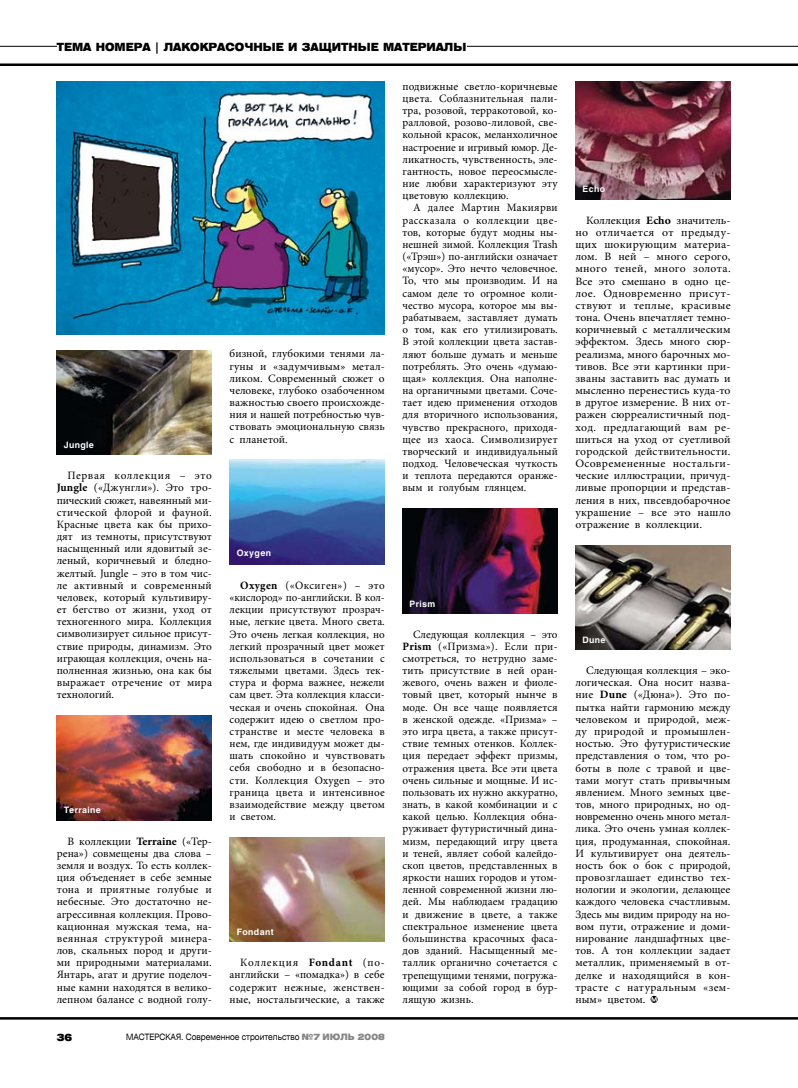
<style>
.page{position:relative;width:798px;height:1088px;background:#fff}
.page>*{position:absolute;margin:0;border:0;box-sizing:border-box;transform-origin:0 0}
.t1{font:11.25px/12.1px "Minion Pro";letter-spacing:.005em;color:#000;text-align:justify}
.t2{font:11.25px/12.1px "Minion Pro";letter-spacing:.005em;color:#000;text-align:justify;scale:1.04 1}
.t3{font:900 11.25px "Helios Ext";color:#000;scale:.8 1}
.t4{font:900 10px "Helios Ext";color:#000;scale:.8 1}
.t5{font:8.75px "Helios Ext";color:#000;scale:.8 1}
.t6{font:700 8.75px "Helios";letter-spacing:.04em;color:#fff}
.s1{font-weight:700}
.s2{font-weight:900;color:#868687}
</style>
<div class="page">
<hr style="left:0;top:63px;width:797px;height:3px;background:#000">
<hr style="left:0;top:1017px;width:797px;height:2px;background:#000">
<hr style="left:0;top:46px;width:797px;height:1px;background:#000">
<div style="left:57px;top:42px;width:409px;height:9px;background:#fff"></div>
<img style="left:57px;top:350px;width:155px;height:105px">
<img style="left:57px;top:715px;width:155px;height:105px">
<img style="left:229px;top:460px;width:155px;height:104px">
<img style="left:229px;top:837px;width:155px;height:105px">
<img style="left:402px;top:508px;width:155px;height:105px">
<img style="left:575px;top:81px;width:155px;height:118px">
<img style="left:575px;top:545px;width:155px;height:105px">
<svg style="left:650px;top:996px;width:7px;height:7px"></svg>
<svg style="left:651px;top:997px;width:5px;height:4px"></svg>
<img style="left:57px;top:81px;width:327px;height:253px">
<p class="t3" style="left:57px;top:40px;width:508px">ТЕМА НОМЕРА | ЛАКОКРАСО ЧНЫ Е И ЗАЩИТНЫ Е МАТЕРИАЛЫ</p>
<p class="t6" style="left:64px;top:440px;width:32px">Jungle</p>
<p class="t1" style="left:57px;top:470px;width:157px;text-indent:11px">Первая коллекция – это <span class="s1">Jungle</span> («Джунгли»). Это тро&shy;пический сюжет, навеянный ми&shy;стической флорой и фауной.<br>Красные цвета как бы прихо&shy;дят из темноты, присутствуют насыщенный или ядовитый зе&shy;леный, коричневый и бледно&shy;желтый. Jungle – это в том чис&shy;ле активный и современный человек, который культивиру&shy;ет бегство от жизни, уход от техногенного мира. Коллекция символизирует сильное присут&shy;ствие природы, динамизм. Это играющая коллекция, очень на&shy;полненная жизнью, она как бы выражает отречение от мира технологий.</p>
<p class="t6" style="left:64px;top:805px;width:39px">Terraine</p>
<p class="t1" style="left:57px;top:835px;width:157px;text-indent:11px">В коллекции <span class="s1">Terraine</span> («Тер&shy;рена») совмещены два слова – земля и воздух. То есть коллек&shy;ция объеденяет в себе земные тона и приятные голубые и небесные. Это достаточно не&shy;агрессивная коллекция. Прово&shy;кационная мужская тема, на&shy;веянная структурой минера&shy;лов, скальных пород и други&shy;ми природными материалами.<br>Янтарь, агат и другие поделоч&shy;ные камни находятся в велико&shy;лепном балансе с водной голу-</p>
<p class="t1" style="left:229px;top:348px;width:157px">бизной, глубокими тенями ла&shy;гуны и «задумчивым» метал&shy;ликом. Современный сюжет о человеке, глубоко озабоченном важностью своего происхожде&shy;ния и нашей потребностью чув&shy;ствовать эмоциональную связь с планетой.</p>
<p class="t6" style="left:237px;top:548px;width:36px">Oxygen</p>
<p class="t1" style="left:229px;top:579px;width:157px;text-indent:11px"><span class="s1">Oxygen</span> («Оксиген») – это «кислород» по-английски. В кол&shy;лекции присутствуют прозрач&shy;ные, легкие цвета. Много света.<br>Это очень легкая коллекция, но легкий прозрачный цвет может использоваться в сочетании с тяжелыми цветами. Здесь тек&shy;стура и форма важнее, нежели сам цвет. Эта коллекция класси&shy;ческая и очень спокойная. Она содержит идею о светлом про&shy;странстве и месте человека в нем, где индивидуум может ды&shy;шать спокойно и чувствовать себя свободно и в безопасно&shy;сти. Коллекция Oxygen – это граница цвета и интенсивное взаимодействие между цветом и светом.</p>
<p class="t6" style="left:237px;top:926px;width:38px">Fondant</p>
<p class="t1" style="left:229px;top:956px;width:157px;text-indent:11px">Коллекция <span class="s1">Fondant</span> (по&shy;английски – «помадка») в себе содержит нежные, женствен&shy;ные, ностальгические, а также</p>
<p class="t4" style="left:57px;top:1032px;width:21px">36</p>
<p class="t5" style="left:126px;top:1032px;width:324px">Mастерская. современное строительство <span class="s2">№7 И ЮлЬ 2008</span></p>
<p class="t1" style="left:402px;top:80px;width:157px">подвижные светло-коричневые цвета. Соблазнительная пали&shy;тра, розовой, терракотовой, ко&shy;ралловой, розово-лиловой, све&shy;кольной красок, меланхоличное настроение и игривый юмор. Де&shy;ликатность, чувственность, эле&shy;гантность, новое переосмысле&shy;ние любви характеризуют эту цветовую коллекцию.</p>
<p class="t1" style="left:402px;top:202px;width:157px;text-indent:11px">А далее Мартин Макиярви рассказала о коллекции цве&shy;тов, которые будут модны ны&shy;нешней зимой. Коллекция Trash («Трэш») по-английски означает «мусор». Это нечто человечное.<br>То, что мы производим. И на самом деле то огромное коли&shy;чество мусора, которое мы вы&shy;рабатываем, заставляет думать о том, как его утилизировать.<br>В этой коллекции цвета застав&shy;ляют больше думать и меньше потреблять. Это очень «думаю&shy;щая» коллекция. Она наполне&shy;на органичными цветами. Соче&shy;тает идею применения отходов для вторичного использования, чувство прекрасного, приходя&shy;щее из хаоса. Символизирует творческий и индивидуальный подход. Человеческая чуткость и теплота передаются оранже&shy;вым и голубым глянцем.</p>
<p class="t6" style="left:409px;top:598px;width:27px">Prism</p>
<p class="t1" style="left:402px;top:628px;width:157px;text-indent:11px">Следующая коллекция – это <span class="s1">Prism</span> («Призма»). Если при&shy;смотреться, то нетрудно заме&shy;тить присутствие в ней оран&shy;жевого, очень важен и фиоле&shy;товый цвет, который нынче в моде. Он все чаще появляется в женской одежде. «Призма» – это игра цвета, а также присут&shy;ствие темных отенков. Коллек&shy;ция передает эффект призмы, отражения цвета. Все эти цвета очень сильные и мощные. И ис&shy;пользовать их нужно аккуратно, знать, в какой комбинации и с какой целью. Коллекция обна&shy;руживает футуристичный дина&shy;мизм, передающий игру цвета и теней, являет собой калейдо&shy;скоп цветов, представленных в яркости наших городов и утом&shy;ленной современной жизни лю&shy;дей. Мы наблюдаем градацию и движение в цвете, а также спектральное изменение цвета большинства красочных фаса&shy;дов зданий. Насыщенный ме&shy;таллик органично сочетается с трепещущими тенями, погружа&shy;ющими за собой город в бур&shy;лящую жизнь.</p>
<p class="t6" style="left:582px;top:184px;width:24px">Echo</p>
<p class="t2" style="left:575px;top:214px;width:151px;text-indent:11px">Коллекция <span class="s1">Echo</span> значитель&shy;но отличается от предыду&shy;щих шокирующим материа&shy;лом. В ней – много серого, много теней, много золота.<br>Все это смешано в одно це&shy;лое. Одновременно присут&shy;ствуют и теплые, красивые тона. Очень впечатляет темно&shy;коричневый с металлическим эффектом. Здесь много сюр&shy;реализма, много барочных мо&shy;тивов. Все эти картинки при&shy;званы заставить вас думать и мысленно перенестись куда-то в другое измерение. В них от&shy;ражен сюрреалистичный под&shy;ход. предлагающий вам ре&shy;шиться на уход от суетливой городской действительности.<br>Осовремененные ностальги&shy;ческие иллюстрации, причуд&shy;ливые пропорции и представ&shy;ления в них, пвсевдобарочное украшение – все это нашло отражение в коллекции.</p>
<p class="t6" style="left:582px;top:634px;width:25px">Dune</p>
<p class="t1" style="left:575px;top:664px;width:157px;text-indent:11px">Следующая коллекция – эко&shy;логическая. Она носит назва&shy;ние <span class="s1">Dune</span> («Дюна»). Это по&shy;пытка найти гармонию между человеком и природой, меж&shy;ду природой и промышлен&shy;ностью. Это футуристические представления о том, что ро&shy;боты в поле с травой и цве&shy;тами могут стать привычным явлением. Много земных цве&shy;тов, много природных, но од&shy;новременно очень много метал&shy;лика. Это очень умная коллек&shy;ция, продуманная, спокойная.<br>И культивирует она деятель&shy;ность бок о бок с природой, провозглашает единство тех&shy;нологии и экологии, делающее каждого человека счастливым.<br>Здесь мы видим природу на но&shy;вом пути, отражение и доми&shy;нирование ландшафтных цве&shy;тов. А тон коллекции задает металлик, применяемый в от&shy;делке и находящийся в кон&shy;трасте с натуральным «зем&shy;ным» цветом.</p>
</div>
